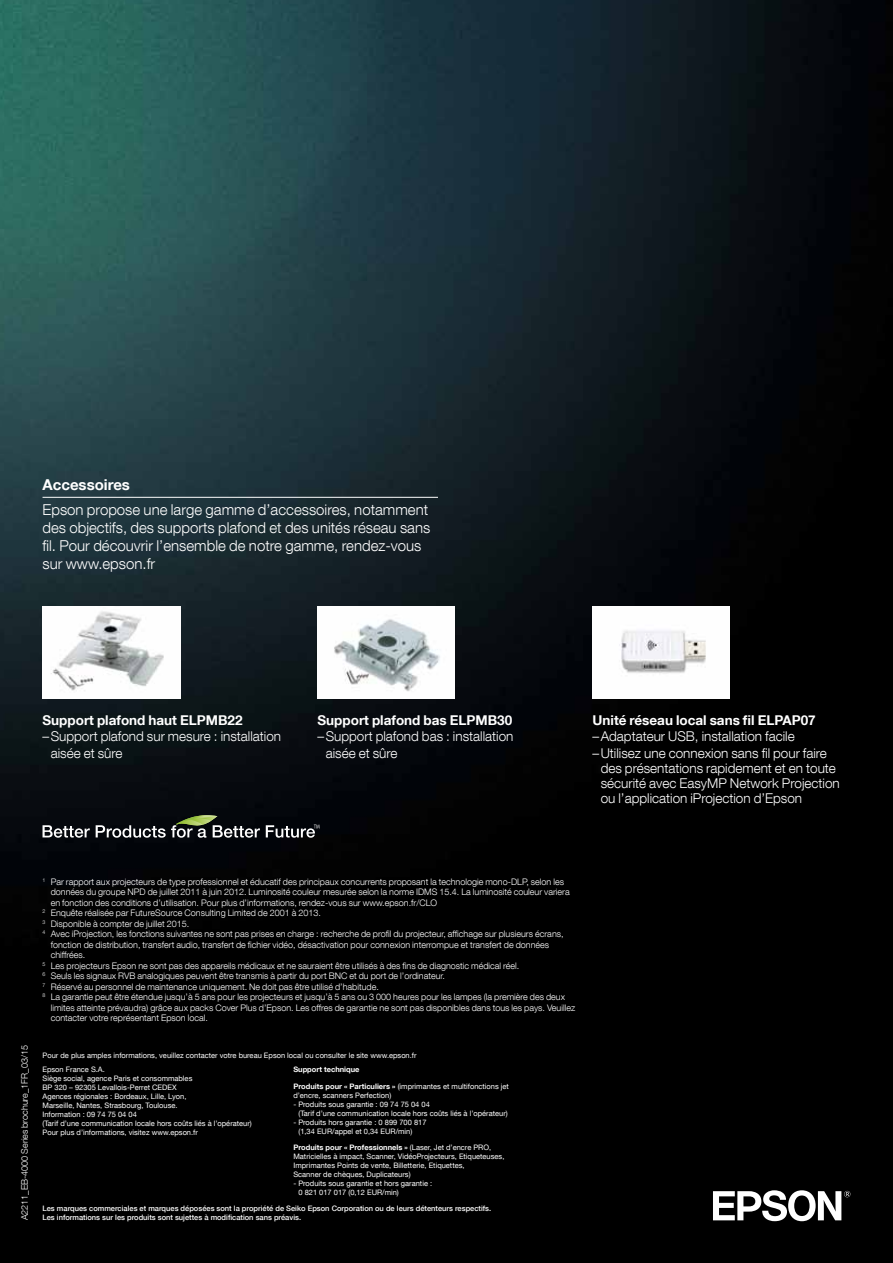
<style>
.page{position:relative;width:893px;height:1263px;background:#fff}
.page>*{position:absolute;margin:0;border:0;box-sizing:border-box;transform-origin:0 0}
.t1{font:300 15px/18px "Helvetica Neue LT Com";color:#fff}
.t2{font:700 15px "Helvetica Neue LT Com";color:#fff}
.t3{font:300 13.5px/16.5px "Helvetica Neue LT Com";color:#fff}
.t4{font:700 13.5px "Helvetica Neue LT Com";color:#fff}
.t5{font:300 9px "Helvetica Neue LT Com";color:#fff}
.t6{font:7.5px/9px "Helvetica Neue LT Com";color:#fff}
.t7{font:500 7.5px/9px "Helvetica Neue LT Com";color:#fff}
.t8{font:700 7.5px/16.2px "Helvetica Neue LT Com";color:#fff}
.s1{font-weight:400}
.s2{font-weight:700}
</style>
<div class="page">
<img style="left:0;top:0;width:893px;height:1263px">
<svg style="left:713px;top:1190px;width:137px;height:31px"></svg>
<svg style="left:43px;top:825px;width:47px;height:13px"></svg>
<svg style="left:96px;top:815px;width:164px;height:23px;background:#3d423e"></svg>
<svg style="left:266px;top:825px;width:53px;height:13px"></svg>
<hr style="left:43px;top:497px;width:395px;height:1px;background:#fff">
<img style="left:43px;top:607px;width:137px;height:91px">
<img style="left:317px;top:607px;width:138px;height:91px">
<img style="left:592px;top:607px;width:138px;height:91px">
<h1 class="t2" style="left:43px;top:475px;width:89px">Accessoires</h1>
<h1 class="t1" style="left:43px;top:500px;width:389px">Epson propose une large gamme d’accessoires, notamment des objectifs, des supports plafond et des unités réseau sans fil. Pour découvrir l’ensemble de notre gamme, rendez-vous sur www.epson.fr</h1>
<h2 class="t4" style="left:43px;top:711px;width:202px">Support plafond haut ELPMB22</h2>
<h2 class="t3" style="left:51px;top:728px;width:232px;text-indent:-8px">–Support plafond sur mesure : installation aisée et sûre</h2>
<h2 class="t4" style="left:317px;top:711px;width:196px">Support plafond bas ELPMB30</h2>
<h2 class="t3" style="left:326px;top:728px;width:189px;text-indent:-8px">–Support plafond bas : installation aisée et sûre</h2>
<h2 class="t4" style="left:592px;top:711px;width:192px">Unité réseau local sans fil ELPAP</h2>
<h2 class="t4" style="left:801px;top:711px;width:17px">07</h2>
<h2 class="t3" style="left:592px;top:728px;width:236px">–Adaptateur USB, installation facile –Utilisez une connexion sans fil pour faire</h2>
<h2 class="t3" style="left:601px;top:760px;width:241px;line-height:15px">des présentations rapidement et en toute sécurité avec EasyMP Network Projection ou l’application iProjection d’Epson</h2>
<p class="t5" style="left:19px;top:1220px;width:177px;rotate:-90deg">A2211_EB-4000 Series brochure_1FR_03/15</p>
<p class="t5" style="left:43px;top:876px;width:523px"><sup>1</sup> Par rapport aux projecteurs de type professionnel et éducatif des principaux concurrents proposant la technologie mono-DLP, selon les</p>
<p class="t5" style="left:51px;top:887px;width:521px">données du groupe NPD de juillet 2011 à juin 2012. Luminosité couleur mesurée selon la norme IDMS 15.4. La luminosité couleur variera</p>
<p class="t5" style="left:51px;top:897px;width:388px">en fonction des conditions d’utilisation. Pour plus d’informations, rendez-vous sur www.epson.fr/CLO</p>
<p class="t5" style="left:43px;top:908px;width:280px"><sup>2</sup> Enquête réalisée par FutureSource Consulting Limited de 2001 à 2013.</p>
<p class="t5" style="left:43px;top:918px;width:148px"><sup>3</sup> Disponible à compter de juillet 2015.</p>
<p class="t5" style="left:43px;top:929px;width:523px"><sup>4</sup> Avec iProjection, les fonctions suivantes ne sont pas prises en charge : recherche de profil du projecteur, affichage sur plusieurs écrans,</p>
<p class="t5" style="left:51px;top:939px;width:500px">fonction de distribution, transfert audio, transfert de fichier vidéo, désactivation pour connexion interrompue et transfert de données</p>
<p class="t5" style="left:51px;top:950px;width:36px">chiffrées.</p>
<p class="t5" style="left:43px;top:960px;width:478px"><sup>5</sup> Les projecteurs Epson ne sont pas des appareils médicaux et ne sauraient être utilisés à des fins de diagnostic médical réel.</p>
<p class="t5" style="left:43px;top:971px;width:404px"><sup>6</sup> Seuls les signaux RVB analogiques peuvent être transmis à partir du port BNC et du port de l’ordinateur.</p>
<p class="t5" style="left:43px;top:981px;width:338px"><sup>7</sup> Réservé au personnel de maintenance uniquement. Ne doit pas être utilisé d’habitude.</p>
<p class="t5" style="left:43px;top:992px;width:524px"><sup>8</sup> La garantie peut être étendue jusqu’à 5 ans pour les projecteurs et jusqu’à 5 ans ou 3 000 heures pour les lampes (la première des deux</p>
<p class="t5" style="left:51px;top:1002px;width:526px">limites atteinte prévaudra) grâce aux packs Cover Plus d’Epson. Les offres de garantie ne sont pas disponibles dans tous les pays. Veuillez</p>
<p class="t5" style="left:51px;top:1013px;width:159px">contacter votre représentant Epson local.</p>
<p class="t6" style="left:43px;top:1048px;width:376px;line-height:14.4px">Pour de plus amples informations, veuillez contacter votre bureau Epson local ou consulter le site www.epson.fr<br>Epson France S.A.</p>
<p class="t6" style="left:43px;top:1074px;width:211px">Siège social, agence Paris et consommables<br>BP 320 – 92305 Levallois-Perret CEDEX<br>Agences régionales : Bordeaux, Lille, Lyon,<br>Marseille, Nantes, Strasbourg, Toulouse.<br>Information : 09 74 75 04 04<br>(Tarif d’une communication locale hors coûts liés à l’opérateur)<br>Pour plus d’informations, visitez www.epson.fr</p>
<p class="t8" style="left:293px;top:1061px;width:217px">Support technique<br>Produits pour « Particuliers » <span class="s1">(imprimantes et multifonctions jet</span></p>
<p class="t6" style="left:293px;top:1090px;width:99px">d’encre, scanners Perfection)</p>
<p class="t6" style="left:298px;top:1099px;width:211px;text-indent:-5px">- Produits sous garantie : 09 74 75 04 04<br>(Tarif d’une communication locale hors coûts liés à l’opérateur)</p>
<p class="t6" style="left:298px;top:1117px;width:130px;text-indent:-5px">- Produits hors garantie : 0 899 700 817 (1,34 EUR/appel et 0,34 EUR/min)</p>
<p class="t6" style="left:293px;top:1142px;width:213px"><span class="s2">Produits pour « Professionnels »</span> (Laser, Jet d’encre PRO, Matricielles à impact, Scanner, VidéoProjecteurs, Etiqueteuses, Imprimantes Points de vente, Billetterie, Etiquettes,<br>Scanner de chèques, Duplicateurs)</p>
<p class="t6" style="left:298px;top:1178px;width:135px;text-indent:-5px">- Produits sous garantie et hors garantie :<br>0 821 017 017 (0,12 EUR/min)</p>
<p class="t7" style="left:43px;top:1204px;width:450px">Les marques commerciales et marques déposées sont la propriété de Seiko Epson Corporation ou de leurs détenteurs respectifs.<br>Les informations sur les produits sont sujettes à modification sans préavis.</p>
</div>
